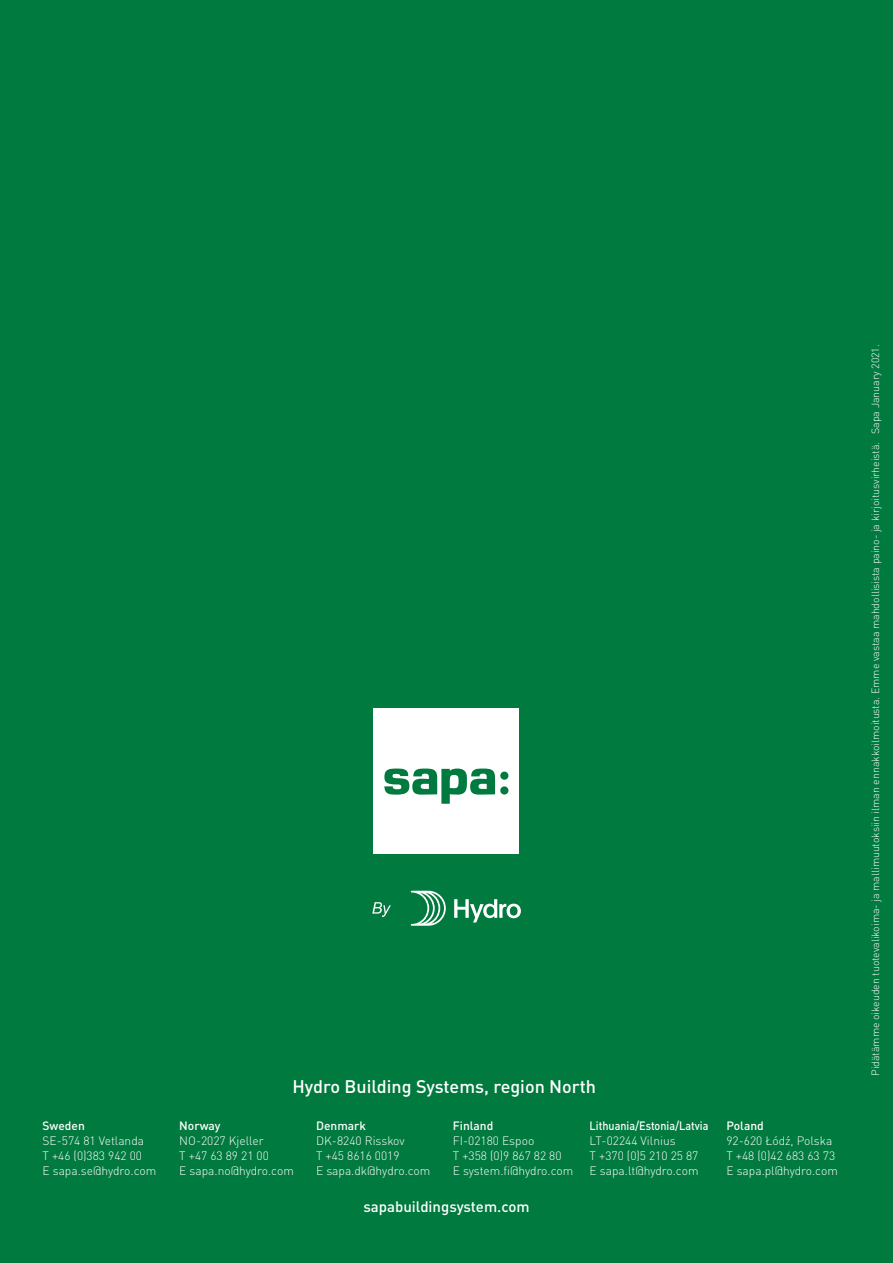
<style>
.page{position:relative;width:893px;height:1263px;background:#007a3e}
.page>*{position:absolute;margin:0;border:0;box-sizing:border-box;transform-origin:0 0}
.t1{font:500 18px "DIN Pro";color:#fff}
.t2{font:500 15px "DIN Pro";color:#fff}
.t3{font:300 12px/15px "DIN Pro";color:#fff}
.t4{font:500 12px "DIN Pro";color:#fff}
.t5{font:500 12px "DIN Pro";color:#fff;scale:.9 1}
.t6{font:300 10.5px "DIN Pro";color:#fff}
</style>
<div class="page">
<div style="left:374px;top:709px;width:145px;height:145px;background:#fff"></div>
<svg style="left:454px;top:899px;width:67px;height:23px"></svg>
<svg style="left:411px;top:891px;width:35px;height:35px"></svg>
<svg style="left:372px;top:902px;width:19px;height:15px"></svg>
<svg style="left:384px;top:768px;width:111px;height:36px"></svg>
<div style="left:500px;top:771px;width:8px;height:9px;background:#007a3e;border-radius:50%"></div>
<div style="left:500px;top:786px;width:8px;height:8px;background:#007a3e;border-radius:50%"></div>
<p class="t4" style="left:43px;top:1116px;width:44px">Sweden</p>
<p class="t3" style="left:43px;top:1132px;width:115px">SE-574 81 Vetlanda<br>T +46 (0)383 942 00<br>E sapa.se@hydro.com</p>
<h1 class="t1" style="left:293px;top:1072px;width:305px">Hydro Building Systems, region North</h1>
<p class="t4" style="left:179px;top:1116px;width:43px">Norway</p>
<p class="t3" style="left:179px;top:1132px;width:116px">NO-2027 Kjeller<br>T +47 63 89 21 00<br>E sapa.no@hydro.com</p>
<p class="t4" style="left:316px;top:1116px;width:52px">Denmark</p>
<p class="t3" style="left:316px;top:1132px;width:116px">DK-8240 Risskov<br>T +45 8616 0019<br>E sapa.dk@hydro.com</p>
<p class="t4" style="left:453px;top:1116px;width:42px">Finland</p>
<p class="t3" style="left:453px;top:1132px;width:122px">FI-02180 Espoo<br>T +358 (0)9 867 82 80<br>E system.fi@hydro.com</p>
<p class="t2" style="left:363px;top:1194px;width:168px">sapabuildingsystem.com</p>
<p class="t5" style="left:590px;top:1116px;width:134px">Lithuania/Estonia/Latvia</p>
<p class="t3" style="left:590px;top:1132px;width:110px">LT-02244 Vilnius<br>T +370 (0)5 210 25 87<br>E sapa.lt@hydro.com</p>
<p class="t4" style="left:726px;top:1116px;width:39px">Poland</p>
<p class="t3" style="left:726px;top:1132px;width:113px">92-620 Łódź, Polska<br>T +48 (0)42 683 63 73<br>E sapa.pl@hydro.com</p>
<p class="t6" style="left:867px;top:1076px;width:733px;rotate:-90deg">Pidätämme oikeuden tuotevalikoima- ja mallimuutoksiin ilman ennakkoilmoitusta. Emme vastaa mahdollisista paino- ja kirjoitusvirheistä. Sapa January 2021.</p>
</div>
